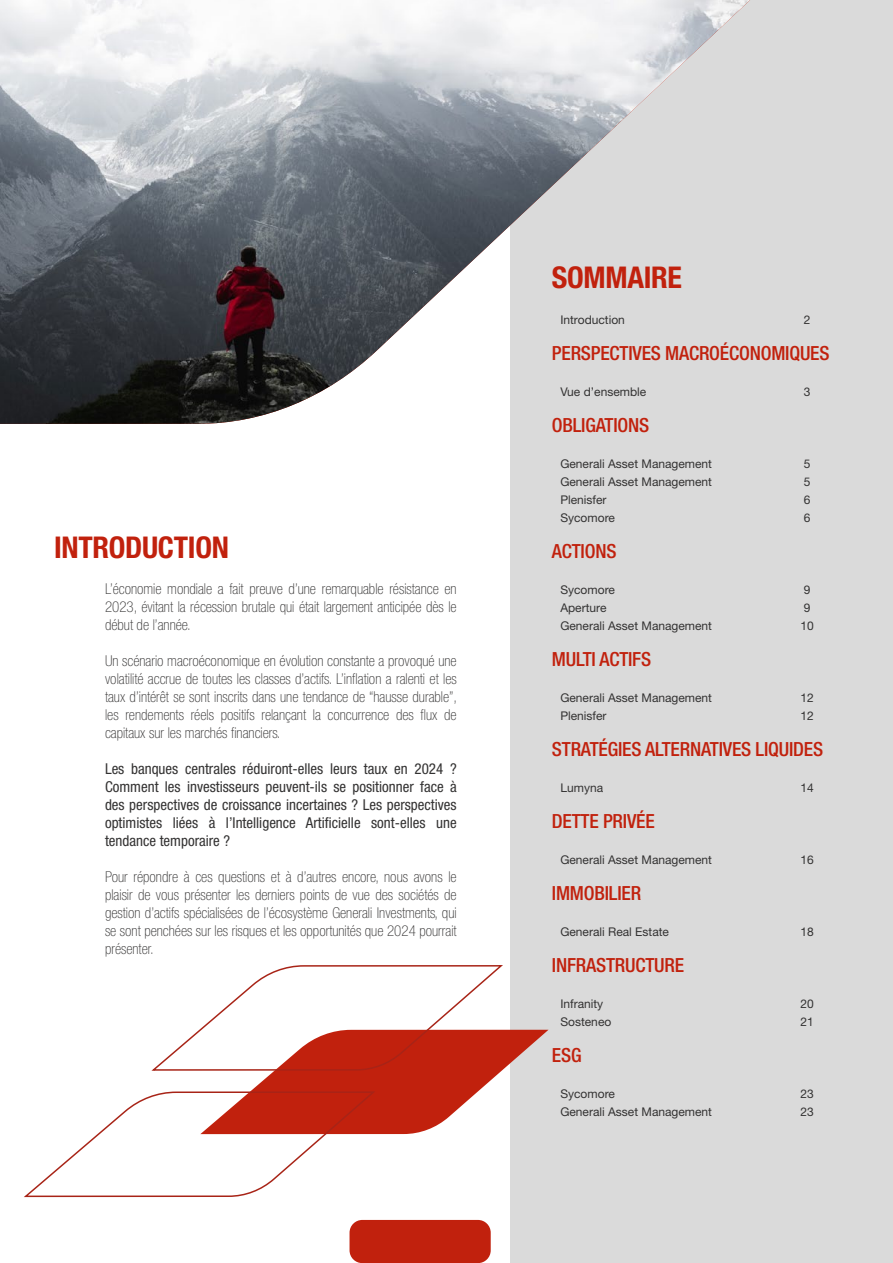
<style>
.page{position:relative;width:893px;height:1263px;background:#fff}
.page>*{position:absolute;margin:0;border:0;box-sizing:border-box;transform-origin:0 0}
.t1{font:700 condensed 30px "Helvetica Neue LT Pro";letter-spacing:-.01em;color:#c1210d}
.t2{font:500 condensed 19.5px "Helvetica Neue LT Pro";letter-spacing:-.01em;color:#c1210d}
.t3{font:100 condensed 15px/18px "Helvetica Neue LT Std";color:#333232;text-align:justify}
.t4{font:condensed 15px/18px "Helvetica Neue LT Std";color:#333232;text-align:justify}
.t5{font:12px "Helvetica Neue LT Std";color:#333232}
</style>
<div class="page">
<div style="left:510px;top:0;width:383px;height:1263px;background:#dadada"></div>
<img style="left:0;top:0;width:750px;height:424px">
<svg style="left:24px;top:965px;width:524px;height:233px"></svg>
<div style="left:350px;top:1220px;width:141px;height:43px;background:#c1210d;border-radius:13px"></div>
<h1 class="t1" style="left:54px;top:529px;width:176px">INTRODUCTION</h1>
<p class="t3" style="left:105px;top:580px;width:353px">L’économie mondiale a fait preuve d’une remarquable résistance en 2023, évitant la récession brutale qui était largement anticipée dès le début de l’année.</p>
<p class="t3" style="left:105px;top:652px;width:354px">Un scénario macroéconomique en évolution constante a provoqué une volatilité accrue de toutes les classes d’actifs. L’inflation a ralenti et les taux d’intérêt se sont inscrits dans une tendance de “hausse durable”, les rendements réels positifs relançant la concurrence des flux de capitaux sur les marchés financiers.</p>
<p class="t4" style="left:105px;top:760px;width:353px">Les banques centrales réduiront-elles leurs taux en 2024 ?<br>Comment les investisseurs peuvent-ils se positionner face à des perspectives de croissance incertaines ? Les perspectives optimistes liées à l’Intelligence Artificielle sont-elles une tendance temporaire ?</p>
<p class="t3" style="left:105px;top:868px;width:353px">Pour répondre à ces questions et à d’autres encore, nous avons le plaisir de vous présenter les derniers points de vue des sociétés de gestion d’actifs spécialisées de l’écosystème Generali Investments, qui se sont penchées sur les risques et les opportunités que 2024 pourrait présenter.</p>
<h1 class="t1" style="left:552px;top:259px;width:132px">SOMMAIRE</h1>
<p class="t5" style="left:560px;top:313px;width:66px">Introduction</p>
<p class="t5" style="left:804px;top:313px;width:8px">2</p>
<h2 class="t2" style="left:552px;top:341px;width:279px">PERSPECTIVES MACROÉCONOMIQUES</h2>
<p class="t5" style="left:560px;top:385px;width:87px">Vue d’ensemble</p>
<p class="t5" style="left:804px;top:385px;width:8px">3</p>
<h2 class="t2" style="left:552px;top:413px;width:99px">OBLIGATIONS</h2>
<p class="t5" style="left:560px;top:457px;width:153px">Generali Asset Management</p>
<p class="t5" style="left:804px;top:457px;width:8px">5</p>
<p class="t5" style="left:560px;top:475px;width:153px">Generali Asset Management</p>
<p class="t5" style="left:804px;top:475px;width:8px">5</p>
<p class="t5" style="left:560px;top:493px;width:48px">Plenisfer</p>
<p class="t5" style="left:804px;top:493px;width:8px">6</p>
<p class="t5" style="left:560px;top:511px;width:56px">Sycomore</p>
<p class="t5" style="left:804px;top:511px;width:8px">6</p>
<h2 class="t2" style="left:552px;top:539px;width:66px">ACTIONS</h2>
<p class="t5" style="left:560px;top:583px;width:56px">Sycomore</p>
<p class="t5" style="left:804px;top:583px;width:8px">9</p>
<p class="t5" style="left:560px;top:601px;width:48px">Aperture</p>
<p class="t5" style="left:804px;top:601px;width:8px">9</p>
<p class="t5" style="left:560px;top:619px;width:153px">Generali Asset Management</p>
<p class="t5" style="left:800px;top:619px;width:15px">10</p>
<h2 class="t2" style="left:552px;top:647px;width:101px">MULTI ACTIFS</h2>
<p class="t5" style="left:560px;top:691px;width:153px">Generali Asset Management</p>
<p class="t5" style="left:800px;top:691px;width:15px">12</p>
<p class="t5" style="left:560px;top:709px;width:48px">Plenisfer</p>
<p class="t5" style="left:800px;top:709px;width:15px">12</p>
<h2 class="t2" style="left:552px;top:737px;width:273px">STRATÉGIES ALTERNATIVES LIQUIDES</h2>
<p class="t5" style="left:560px;top:781px;width:44px">Lumyna</p>
<p class="t5" style="left:800px;top:781px;width:15px">14</p>
<h2 class="t2" style="left:552px;top:809px;width:104px">DETTE PRIVÉE</h2>
<p class="t5" style="left:560px;top:853px;width:153px">Generali Asset Management</p>
<p class="t5" style="left:800px;top:853px;width:15px">16</p>
<h2 class="t2" style="left:552px;top:881px;width:91px">IMMOBILIER</h2>
<p class="t5" style="left:560px;top:925px;width:110px">Generali Real Estate</p>
<p class="t5" style="left:800px;top:925px;width:15px">18</p>
<h2 class="t2" style="left:552px;top:953px;width:134px">INFRASTRUCTURE</h2>
<p class="t5" style="left:560px;top:997px;width:44px">Infranity</p>
<p class="t5" style="left:800px;top:997px;width:15px">20</p>
<p class="t5" style="left:560px;top:1015px;width:52px">Sosteneo</p>
<p class="t5" style="left:800px;top:1015px;width:15px">21</p>
<h2 class="t2" style="left:552px;top:1043px;width:31px">ESG</h2>
<p class="t5" style="left:560px;top:1087px;width:56px">Sycomore</p>
<p class="t5" style="left:800px;top:1087px;width:15px">23</p>
<p class="t5" style="left:560px;top:1105px;width:153px">Generali Asset Management</p>
<p class="t5" style="left:800px;top:1105px;width:15px">23</p>
</div>
